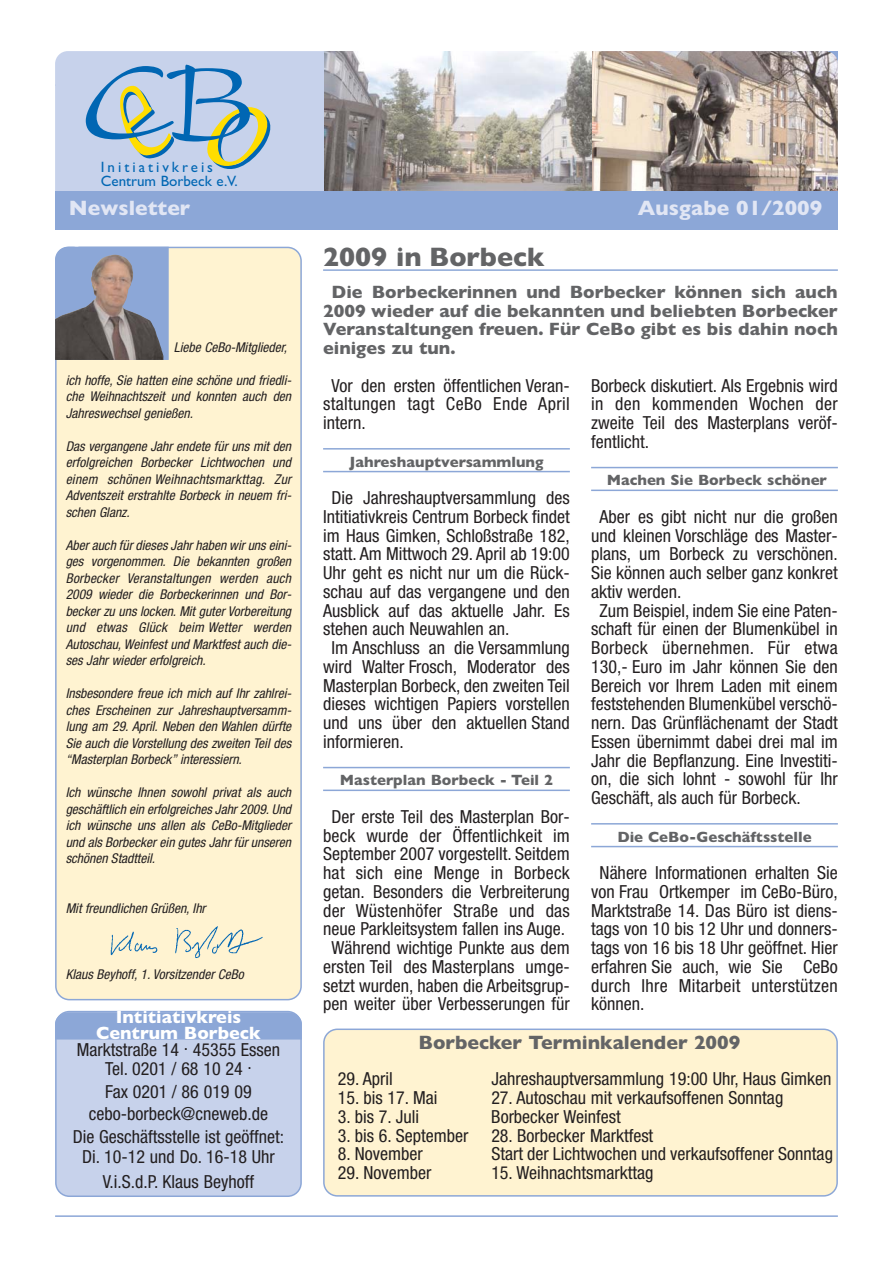
<style>
.page{position:relative;width:893px;height:1263px;background:#fff}
.page>*{position:absolute;margin:0;border:0;box-sizing:border-box;transform-origin:0 0}
.t1{font:700 27px "Gill Sans";color:#636466}
.t2{font:700 21px "Gill Sans";color:#e1e6f4}
.t3{font:700 19.5px "Gill Sans";color:#636466}
.t4{font:condensed 18px/18.8px "Helvetica Neue";color:#231f20;text-align:center}
.t5{font:700 18px/18.8px "Gill Sans";color:#636466;text-align:justify}
.t6{font:700 18px/16.5px "Gill Sans";color:#fff;text-align:center}
.t7{font:condensed 18px "Helvetica Neue";letter-spacing:.02em;color:#231f20}
.t8{font:700 15px "Gill Sans";color:#636466}
.t9{font:15px/13.5px "Gill Sans";letter-spacing:.18em;color:#0066b3}
.t10{font:italic condensed 13.5px/16.5px "Helvetica Neue";color:#231f20;text-align:justify}
</style>
<div class="page">
<hr style="left:55px;top:1215px;width:782px;height:2px;background:#8ca7d7">
<div style="left:55px;top:51px;width:782px;height:166px;background:#c7d2eb;border-radius:13px"></div>
<img style="left:591px;top:51px;width:246px;height:140px">
<img style="left:324px;top:51px;width:267px;height:140px">
<div style="left:55px;top:191px;width:782px;height:39px;background:#8ca7d7"></div>
<div style="left:55px;top:247px;width:247px;height:753px;background:#fff3d1"></div>
<div style="left:55px;top:1011px;width:247px;height:186px;background:#c7d2eb"></div>
<div style="left:55px;top:1012px;width:247px;height:27px;background:#8ca7d7"></div>
<svg style="left:86px;top:65px;width:185px;height:104px"></svg>
<svg style="left:55px;top:247px;width:114px;height:113px"></svg>
<img style="left:55px;top:255px;width:108px;height:105px">
<div style="left:55px;top:247px;width:31px;height:36px;background:#8ca7d7;border-radius:13px"></div>
<img style="left:105px;top:925px;width:164px;height:35px">
<hr style="left:323px;top:269px;width:514px;height:2px;background:#8ca7d7">
<hr style="left:591px;top:467px;width:246px;height:1px;background:#8ca7d7">
<hr style="left:591px;top:490px;width:246px;height:1px;background:#8ca7d7">
<hr style="left:591px;top:823px;width:246px;height:2px;background:#8ca7d7">
<hr style="left:591px;top:846px;width:246px;height:1px;background:#8ca7d7">
<hr style="left:323px;top:448px;width:247px;height:2px;background:#8ca7d7">
<hr style="left:323px;top:471px;width:247px;height:1px;background:#8ca7d7">
<hr style="left:323px;top:767px;width:247px;height:1px;background:#8ca7d7">
<hr style="left:323px;top:790px;width:247px;height:1px;background:#8ca7d7">
<div style="left:323px;top:1029px;width:514px;height:168px;background:#fff3d1"></div>
<p class="t9" style="left:101px;top:162px;width:138px">Initiativkreis<br>Centrum Borbeck e.V.</p>
<p class="t2" style="left:69px;top:201px;width:123px">Newsletter</p>
<p class="t2" style="left:637px;top:201px;width:186px">Ausgabe 01/2009</p>
<p class="t10" style="left:174px;top:340px;width:117px">Liebe CeBo-Mitglieder,</p>
<p class="t10" style="left:66px;top:373px;width:229px">ich hoffe, Sie hatten eine schöne und friedli&shy;che Weihnachtszeit und konnten auch den Jahreswechsel genießen.</p>
<p class="t10" style="left:66px;top:439px;width:229px">Das vergangene Jahr endete für uns mit den erfolgreichen Borbecker Lichtwochen und einem schönen Weihnachtsmarkttag. Zur Adventszeit erstrahlte Borbeck in neuem fri&shy;schen Glanz.</p>
<p class="t10" style="left:66px;top:538px;width:229px">Aberauch fürdieses Jahrhaben wiruns eini&shy;ges vorgenommen. Die bekannten großen Borbecker Veranstaltungen werden auch 2009 wieder die Borbeckerinnen und Bor&shy;becker zu uns locken. Mit guterVorbereitung und etwas Glück beim Wetter werden Autoschau, Weinfest und Marktfest auch die&shy;ses Jahr wieder erfolgreich.</p>
<p class="t10" style="left:66px;top:686px;width:229px">Insbesondere freue ich mich auf Ihr zahlrei&shy;ches Erscheinen zur Jahreshauptversamm&shy;lung am 29. April. Neben den Wahlen dürfte Sie auch die Vorstellung des zweiten Teil des “Masterplan Borbeck ” interessiern.</p>
<p class="t10" style="left:66px;top:785px;width:229px">Ich wünsche Ihnen sowohl privat als auch geschäftlich ein erfolgreiches Jahr2009. Und ich wünsche uns allen als CeBo-Mitglieder und als Borbeckerein gutes Jahrfürunseren schönen Stadtteil.</p>
<p class="t10" style="left:66px;top:901px;width:144px">Mit freundlichen Grüßen, Ihr</p>
<p class="t10" style="left:66px;top:967px;width:182px">Klaus Beyhoff, 1. Vorsitzender CeBo</p>
<p class="t6" style="left:96px;top:1011px;width:166px">Intitiativkreis<br>Centrum Borbeck</p>
<p class="t4" style="left:77px;top:1041px;width:205px;line-height:19.5px">Marktstraße 14 . 45355 Essen<br>Tel. 0201 / 68 10 24 .</p>
<p class="t4" style="left:73px;top:1082px;width:213px;line-height:22.6px">Fax 0201 / 86 019 09 cebo-borbeck@cneweb.de<br>Die Geschäftsstelle ist geöffnet:</p>
<p class="t4" style="left:82px;top:1145px;width:194px;line-height:26px">Di. 10-12 und Do. 16-18 Uhr<br>V.i.S.d.P. Klaus Beyhoff</p>
<h1 class="t1" style="left:323px;top:248px;width:223px">2009 in Borbeck</h1>
<p class="t5" style="left:323px;top:284px;width:516px;text-indent:9px">Die Borbeckerinnen und Borbecker können sich auch 2009 wieder auf die bekannten und beliebten Borbecker Veranstaltungen freuen. Für CeBo gibt es bis dahin noch einiges zu tun.</p>
<p class="t4" style="left:323px;top:377px;width:248px;text-align:justify;text-indent:9px">Vor den ersten öffentlichen Veran&shy;staltungen tagt CeBo Ende April intern.</p>
<p class="t8" style="left:349px;top:456px;width:196px">Jahreshauptversammlung</p>
<p class="t4" style="left:331px;top:490px;width:240px">Die Jahreshauptversammlung des</p>
<p class="t4" style="left:323px;top:509px;width:248px">Intitiativkreis Centrum Borbeck findet</p>
<p class="t4" style="left:323px;top:527px;width:248px">im Haus Gimken, Schloßstraße 182,</p>
<p class="t4" style="left:323px;top:546px;width:248px">statt. Am Mittwoch 29. April ab 19:00</p>
<p class="t4" style="left:323px;top:565px;width:248px">Uhr geht es nicht nur um die Rück-</p>
<p class="t4" style="left:323px;top:584px;width:248px">schau auf das vergangene und den</p>
<p class="t4" style="left:323px;top:602px;width:248px">Ausblick auf das aktuelle Jahr. Es</p>
<p class="t4" style="left:323px;top:621px;width:188px">stehen auch Neuwahlen an.</p>
<p class="t4" style="left:331px;top:640px;width:240px">Im Anschluss an die Versammlung</p>
<p class="t4" style="left:323px;top:659px;width:248px">wird Walter Frosch, Moderator des</p>
<p class="t4" style="left:323px;top:677px;width:248px">Masterplan Borbeck, den zweiten Teil</p>
<p class="t4" style="left:323px;top:696px;width:248px">dieses wichtigen Papiers vorstellen</p>
<p class="t4" style="left:323px;top:715px;width:248px">und uns über den aktuellen Stand</p>
<p class="t4" style="left:323px;top:734px;width:82px">informieren.</p>
<p class="t8" style="left:340px;top:775px;width:214px">Masterplan Borbeck - Teil 2</p>
<p class="t4" style="left:323px;top:809px;width:248px">Der erste Teil des Masterplan Bor&shy;beck wurde der Öffentlichkeit im September 2007 vorgestellt. Seitdem hat sich eine Menge in Borbeck getan. Besonders die Verbreiterung der Wüstenhöfer Straße und das neue Parkleitsystem fallen ins Auge.<br>Während wichtige Punkte aus dem ersten Teil des Masterplans umge&shy;setzt wurden, haben die Arbeitsgrup&shy;pen weiter über Verbesserungen für</p>
<p class="t4" style="left:591px;top:377px;width:248px;text-align:justify">Borbeck diskutiert. Als Ergebnis wird in den kommenden Wochen der zweite Teil des Masterplans veröf&shy;fentlicht.</p>
<p class="t8" style="left:607px;top:475px;width:222px">Machen Sie Borbeck schöner</p>
<p class="t4" style="left:599px;top:509px;width:240px">Aber es gibt nicht nur die großen</p>
<p class="t4" style="left:591px;top:527px;width:248px">und kleinen Vorschläge des Master-</p>
<p class="t4" style="left:591px;top:546px;width:248px">plans, um Borbeck zu verschönen.</p>
<p class="t4" style="left:591px;top:565px;width:248px">Sie können auch selber ganz konkret</p>
<p class="t4" style="left:591px;top:584px;width:92px">aktiv werden.</p>
<p class="t4" style="left:599px;top:602px;width:240px">Zum Beispiel, indem Sie eine Paten-</p>
<p class="t4" style="left:591px;top:621px;width:248px">schaft für einen der Blumenkübel in</p>
<p class="t7" style="left:591px;top:641px;width:248px">Borbeck übernehmen. Für etwa</p>
<p class="t4" style="left:591px;top:659px;width:248px">130,- Euro im Jahr können Sie den</p>
<p class="t4" style="left:591px;top:677px;width:248px">Bereich vor Ihrem Laden mit einem</p>
<p class="t4" style="left:591px;top:696px;width:248px">feststehenden Blumenkübel verschö-</p>
<p class="t4" style="left:591px;top:715px;width:248px">nern. Das Grünflächenamt der Stadt</p>
<p class="t4" style="left:591px;top:734px;width:248px">Essen übernimmt dabei drei mal im</p>
<p class="t4" style="left:591px;top:752px;width:248px">Jahr die Bepflanzung. Eine Investiti-</p>
<p class="t4" style="left:591px;top:771px;width:248px">on, die sich lohnt - sowohl für Ihr</p>
<p class="t4" style="left:591px;top:790px;width:211px">Geschäft, als auch für Borbeck.</p>
<p class="t8" style="left:617px;top:831px;width:196px">Die CeBo-Geschäftsstelle</p>
<p class="t4" style="left:591px;top:865px;width:248px;text-align:justify;text-indent:9px">Nähere Informationen erhalten Sie von Frau Ortkemper im CeBo-Büro, Marktstraße 14. Das Büro ist diens&shy;tags von 10 bis 12 Uhr und donners&shy;tags von 16 bis 18 Uhr geöffnet. Hier erfahren Sie auch, wie Sie CeBo durch Ihre Mitarbeit unterstützen können.</p>
<p class="t3" style="left:418px;top:1036px;width:323px">Borbecker Terminkalender 2009</p>
<p class="t4" style="left:338px;top:1071px;width:57px">29. April</p>
<p class="t4" style="left:491px;top:1071px;width:342px">Jahreshauptversammlung 19:00 Uhr, Haus Gimken</p>
<p class="t4" style="left:338px;top:1090px;width:101px">15. bis 17. Mai</p>
<p class="t4" style="left:491px;top:1090px;width:293px">27. Autoschau mit verkaufsoffenen Sonntag</p>
<p class="t4" style="left:338px;top:1109px;width:83px">3. bis 7. Juli</p>
<p class="t4" style="left:491px;top:1109px;width:131px">Borbecker Weinfest</p>
<p class="t4" style="left:338px;top:1127px;width:132px">3. bis 6. September</p>
<p class="t4" style="left:491px;top:1127px;width:163px">28. Borbecker Marktfest</p>
<p class="t4" style="left:338px;top:1146px;width:86px">8. November</p>
<p class="t4" style="left:491px;top:1146px;width:343px">Start der Lichtwochen und verkaufsoffener Sonntag</p>
<p class="t4" style="left:338px;top:1165px;width:95px">29. November</p>
<p class="t4" style="left:491px;top:1165px;width:164px">15. Weihnachtsmarkttag</p>
</div>
